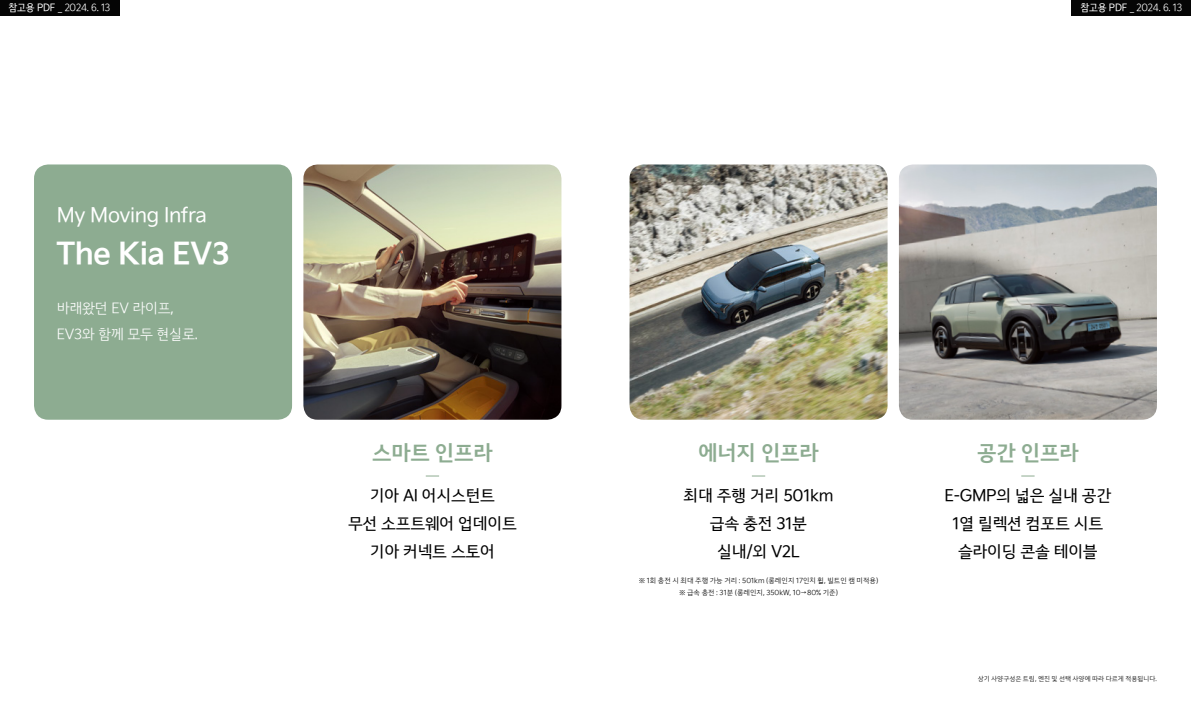
<style>
.page{position:relative;width:1191px;height:709px;background:#fff}
.page>*{position:absolute;margin:0;border:0;box-sizing:border-box;transform-origin:0 0}
.t1{font:30px "Kia Signature OTF Bold";letter-spacing:-.02em;color:#fff}
.t2{font:21px "Kia Signature OTF Bold";letter-spacing:-.02em;color:#8dac91}
.t3{font:20px "Kia Signature OTF Regular";letter-spacing:-.02em;color:#fff}
.t4{font:16px/28px "Kia Signature OTF Regular";letter-spacing:-.02em;color:#000;text-align:center}
.t5{font:14px/26px "Kia Signature OTF Light";letter-spacing:-.02em;color:#fff}
.t6{font:10px "Kia Signature OTF Light";letter-spacing:-.02em;color:#fff;scale:.95 1}
.t7{font:7px/12px "Kia Signature OTF Light";color:#000;text-align:center}
.t8{font:6.5px "Kia Signature OTF Light";color:#000}
.s1{font-family:"Kia Signature OTF Regular"}
</style>
<div class="page">
<img style="left:899px;top:164px;width:258px;height:256px">
<div style="left:34px;top:164px;width:258px;height:256px;background:#8dac91;border-radius:14px"></div>
<img style="left:303px;top:164px;width:258px;height:256px">
<img style="left:629px;top:164px;width:258px;height:256px">
<svg style="left:426px;top:475px;width:13px;height:1px"></svg>
<svg style="left:752px;top:475px;width:13px;height:1px"></svg>
<svg style="left:1021px;top:475px;width:13px;height:1px"></svg>
<div style="left:0;top:0;width:119px;height:16px;background:#050505"></div>
<div style="left:1071px;top:0;width:120px;height:16px;background:#050505"></div>
<p class="t6" style="left:9px;top:0;width:109px"><span class="s1">참고용 PDF</span> _ 2024. 6. 13</p>
<p class="t6" style="left:1080px;top:0;width:109px"><span class="s1">참고용 PDF</span> _ 2024. 6. 13</p>
<p class="t3" style="left:57px;top:200px;width:152px">My Moving Infra</p>
<h1 class="t1" style="left:56px;top:230px;width:175px">The Kia EV3</h1>
<p class="t5" style="left:57px;top:294px;width:143px">바래왔던 EV 라이프,<br>EV3와 함께 모두 현실로.</p>
<h2 class="t2" style="left:372px;top:437px;width:122px">스마트 인프라</h2>
<h2 class="t2" style="left:698px;top:437px;width:122px">에너지 인프라</h2>
<h2 class="t2" style="left:977px;top:437px;width:103px">공간 인프라</h2>
<p class="t4" style="left:348px;top:480px;width:170px">기아 AI 어시스턴트<br>무선 소프트웨어 업데이트 기아 커넥트 스토어</p>
<p class="t4" style="left:683px;top:480px;width:152px">최대 주행 거리 501km 급속 충전 31분 실내/외 V2L</p>
<p class="t4" style="left:944px;top:480px;width:168px">E-GMP의 넓은 실내 공간<br>1열 릴렉션 컴포트 시트 슬라이딩 콘솔 테이블</p>
<p class="t7" style="left:639px;top:574px;width:241px">※ 1회 충전 시 최대 주행 가능 거리 : 501km (롱레인지 17인치 휠, 빌트인 캠 미적용) ※ 급속 충전 : 31분 (롱레인지, 350kW, 10→80% 기준)</p>
<p class="t8" style="left:977px;top:674px;width:181px">상기 사양구성은 트림, 엔진 및 선택 사양에 따라 다르게 적용됩니다.</p>
</div>
